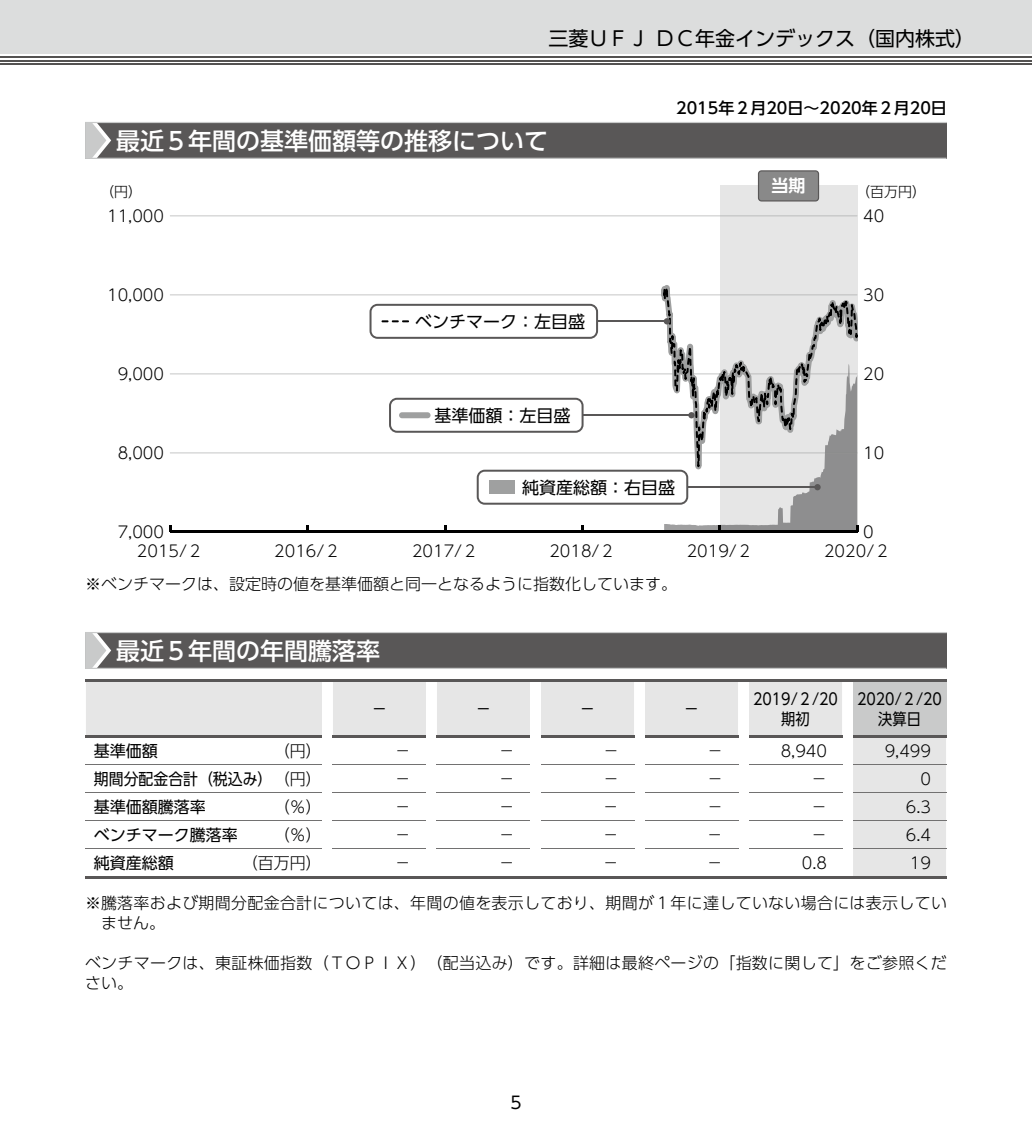
<style>
.page{position:relative;width:1032px;height:1134px;background:#fff}
.page>*{position:absolute;margin:0;border:0;box-sizing:border-box;transform-origin:0 0}
.t1{font:500 24px "UD Shin Go Pro";color:#fff}
.t2{font:20px "UD Shin Go Pro";color:#000}
.t3{font:17px "UD Shin Go Pro";color:#000}
.t4{font:700 17px "UD Shin Go Pro De";color:#fff}
.t5{font:300 16px/20px "UD Shin Go Pro";letter-spacing:.015em;color:#000}
.t6{font:16px "UD Shin Go Pro";color:#000}
.t7{font:16px/20px "UD Shin Go Pro";color:#000;text-align:center;scale:.89 1}
.t8{font:500 16px "UD Shin Go Pro";color:#000}
.t9{font:16px "UD Shin Go Pro";color:#000;scale:.93 1}
.t10{font:300 14px "UD Shin Go Pro";color:#000}
.s1{font-weight:300}
</style>
<div class="page">
<div style="left:0;top:0;width:1032px;height:54px;background:#dcdddd"></div>
<hr style="left:0;top:63px;width:1032px;height:2px;background:#545251">
<hr style="left:0;top:60px;width:1032px;height:1px;background:#545251">
<hr style="left:0;top:56px;width:1032px;height:2px;background:#545251">
<div style="left:85px;top:122px;width:862px;height:36px;background:#595757"></div>
<hr style="left:85px;top:158px;width:861px;height:1px;background:#c9caca">
<hr style="left:85px;top:122px;width:862px;height:1px;background:#c9caca">
<svg style="left:85px;top:123px;width:26px;height:35px"></svg>
<div style="left:720px;top:186px;width:137px;height:346px;background:#e6e6e6"></div>
<svg style="left:758px;top:170px;width:61px;height:31px;background:#868585"></svg>
<svg style="left:170px;top:216px;width:687px;height:1px"></svg>
<hr style="left:170px;top:531px;width:687px;height:2px;background:#000">
<svg style="left:169px;top:285px;width:689px;height:247px"></svg>
<div style="left:85px;top:632px;width:862px;height:36px;background:#595757"></div>
<hr style="left:85px;top:668px;width:861px;height:1px;background:#c9caca">
<hr style="left:85px;top:632px;width:862px;height:1px;background:#c9caca">
<svg style="left:85px;top:633px;width:26px;height:35px"></svg>
<svg style="left:86px;top:680px;width:860px;height:198px"></svg>
<hr style="left:853px;top:876px;width:93px;height:2px;background:#595757">
<hr style="left:645px;top:736px;width:93px;height:2px;background:#595757">
<p class="t2" style="left:548px;top:22px;width:428px">三菱ＵＦＪ ＤＣ年金インデックス（国内株式）</p>
<h1 class="t1" style="left:116px;top:121px;width:433px">最近５年間の基準価額等の推移について</h1>
<p class="t8" style="left:676px;top:95px;width:272px">2015年２月20日～2020年２月20日</p>
<p class="t10" style="left:100px;top:181px;width:43px">（円）</p>
<p class="t4" style="left:771px;top:172px;width:35px">当期</p>
<p class="t5" style="left:107px;top:205px;width:58px">11,000</p>
<p class="t5" style="left:107px;top:284px;width:58px">10,000</p>
<p class="t5" style="left:118px;top:363px;width:48px">9,000</p>
<p class="t5" style="left:118px;top:442px;width:48px">8,000</p>
<p class="t5" style="left:118px;top:521px;width:48px">7,000</p>
<p class="t3" style="left:415px;top:308px;width:171px">ベンチマーク：左目盛</p>
<p class="t3" style="left:434px;top:401px;width:137px">基準価額：左目盛</p>
<p class="t3" style="left:522px;top:473px;width:154px">純資産総額：右目盛</p>
<p class="t10" style="left:856px;top:181px;width:71px">（百万円）</p>
<p class="t5" style="left:863px;top:205px;width:23px">40</p>
<p class="t5" style="left:863px;top:284px;width:23px">30</p>
<p class="t5" style="left:863px;top:363px;width:23px">20</p>
<p class="t5" style="left:863px;top:442px;width:23px">10</p>
<p class="t5" style="left:863px;top:521px;width:12px">0</p>
<p class="t5" style="left:137px;top:540px;width:68px">2015/２</p>
<p class="t5" style="left:274px;top:540px;width:68px">2016/２</p>
<p class="t5" style="left:412px;top:540px;width:68px">2017/２</p>
<p class="t5" style="left:549px;top:540px;width:68px">2018/２</p>
<p class="t5" style="left:687px;top:540px;width:68px">2019/２</p>
<p class="t5" style="left:824px;top:540px;width:68px">2020/２</p>
<p class="t5" style="left:85px;top:573px;width:593px">※ベンチマークは、設定時の値を基準価額と同一となるように指数化しています。</p>
<h1 class="t1" style="left:116px;top:631px;width:265px">最近５年間の年間騰落率</h1>
<p class="t6" style="left:371px;top:696px;width:17px">－</p>
<p class="t6" style="left:475px;top:696px;width:17px">－</p>
<p class="t6" style="left:579px;top:696px;width:17px">－</p>
<p class="t6" style="left:683px;top:696px;width:17px">－</p>
<p class="t7" style="left:753px;top:688px;width:97px">2019/２/20期初</p>
<p class="t7" style="left:857px;top:688px;width:97px">2020/２/20決算日</p>
<p class="t6" style="left:94px;top:738px;width:65px">基準価額</p>
<p class="t5" style="left:274px;top:741px;width:49px">（円）</p>
<p class="t5" style="left:395px;top:741px;width:17px">－</p>
<p class="t5" style="left:499px;top:741px;width:17px">－</p>
<p class="t5" style="left:603px;top:741px;width:17px">－</p>
<p class="t5" style="left:707px;top:741px;width:17px">－</p>
<p class="t5" style="left:781px;top:741px;width:48px">8,940</p>
<p class="t5" style="left:885px;top:741px;width:48px">9,499</p>
<p class="t9" style="left:94px;top:766px;width:247px">期間分配金合計（税込み）<span class="s1">（円）</span></p>
<p class="t5" style="left:395px;top:768px;width:17px">－</p>
<p class="t5" style="left:499px;top:768px;width:17px">－</p>
<p class="t5" style="left:603px;top:768px;width:17px">－</p>
<p class="t5" style="left:707px;top:768px;width:17px">－</p>
<p class="t5" style="left:811px;top:768px;width:17px">－</p>
<p class="t5" style="left:920px;top:768px;width:12px">0</p>
<p class="t6" style="left:94px;top:794px;width:113px">基準価額騰落率</p>
<p class="t5" style="left:274px;top:796px;width:49px">（％）</p>
<p class="t5" style="left:395px;top:796px;width:17px">－</p>
<p class="t5" style="left:499px;top:796px;width:17px">－</p>
<p class="t5" style="left:603px;top:796px;width:17px">－</p>
<p class="t5" style="left:707px;top:796px;width:17px">－</p>
<p class="t5" style="left:811px;top:796px;width:17px">－</p>
<p class="t5" style="left:906px;top:796px;width:27px">6.3</p>
<p class="t6" style="left:94px;top:822px;width:145px">ベンチマーク騰落率</p>
<p class="t5" style="left:274px;top:824px;width:49px">（％）</p>
<p class="t5" style="left:395px;top:824px;width:17px">－</p>
<p class="t5" style="left:499px;top:824px;width:17px">－</p>
<p class="t5" style="left:603px;top:824px;width:17px">－</p>
<p class="t5" style="left:707px;top:824px;width:17px">－</p>
<p class="t5" style="left:811px;top:824px;width:17px">－</p>
<p class="t5" style="left:906px;top:824px;width:27px">6.4</p>
<p class="t6" style="left:94px;top:850px;width:81px">純資産総額</p>
<p class="t5" style="left:242px;top:852px;width:81px">（百万円）</p>
<p class="t5" style="left:395px;top:852px;width:17px">－</p>
<p class="t5" style="left:499px;top:852px;width:17px">－</p>
<p class="t5" style="left:603px;top:852px;width:17px">－</p>
<p class="t5" style="left:707px;top:852px;width:17px">－</p>
<p class="t5" style="left:802px;top:852px;width:27px">0.8</p>
<p class="t5" style="left:910px;top:852px;width:23px">19</p>
<p class="t5" style="left:101px;top:892px;width:847px;text-indent:-16px">※騰落率および期間分配金合計については、年間の値を表示しており、期間が１年に達していない場合には表示していません。</p>
<p class="t5" style="left:85px;top:952px;width:863px">ベンチマークは、東証株価指数（ＴＯＰＩＸ）（配当込み）です。詳細は最終ページの「指数に関して」をご参照ください。</p>
<p class="t3" style="left:510px;top:1089px;width:13px">5</p>
</div>
